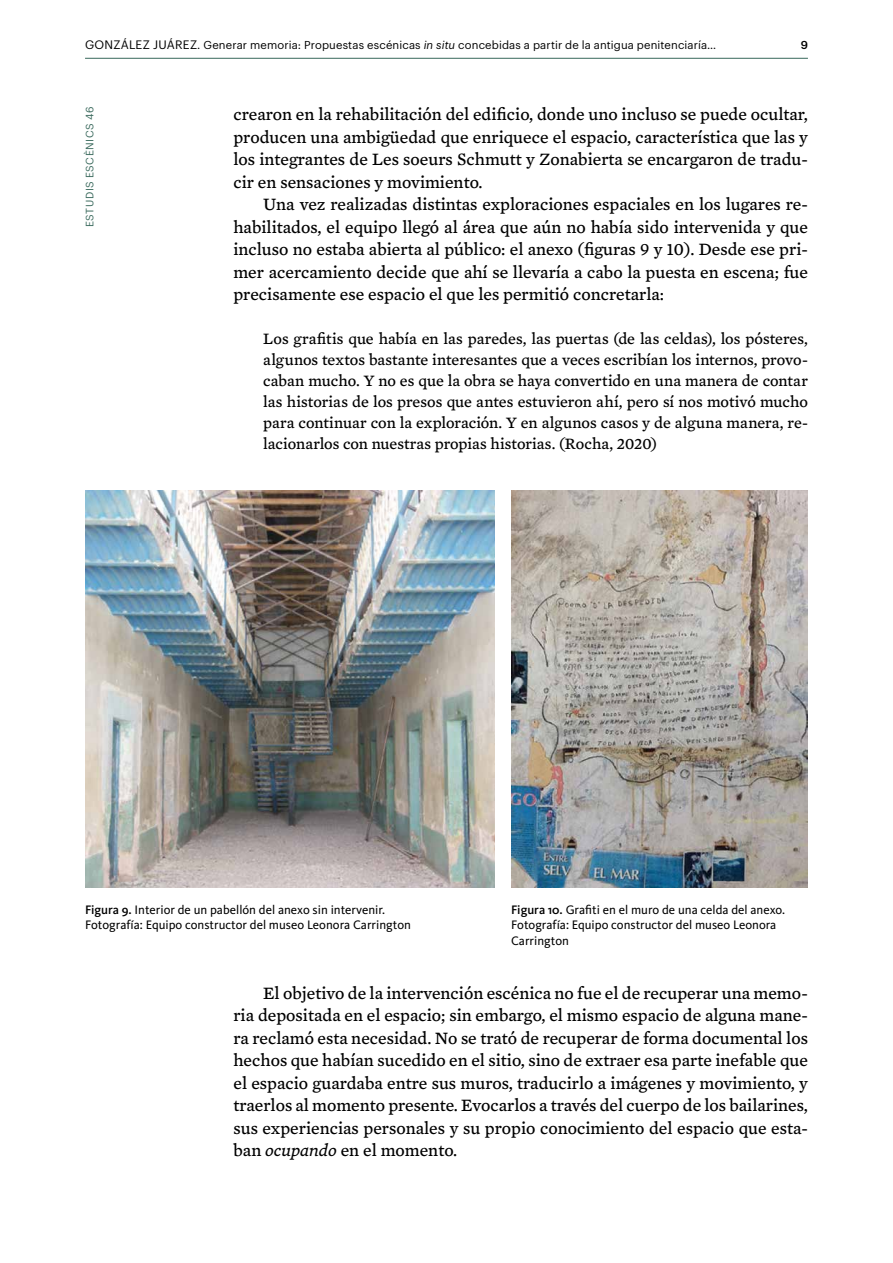
<style>
.page{position:relative;width:893px;height:1263px;background:#fff}
.page>*{position:absolute;margin:0;border:0;box-sizing:border-box;transform-origin:0 0}
.t1{font:17.7px/22.5px "Mercury Text G4 Roman";color:#000;text-align:justify}
.t2{font:16.2px/21px "Mercury Text G4 Roman";color:#000;text-align:justify}
.t3{font:12.75px/15.3px "Kievit";color:#000}
.t4{font:11.25px "Graphik";letter-spacing:.015em;color:#000}
.t5{font:500 11.25px "Graphik";color:#000}
.t6{font:10.5px "Graphik";letter-spacing:.055em;color:#38685b}
.s1{font-family:"Graphik Regular SC800";font-size:12px}
.s2{font-style:italic}
.s3{font-weight:500}
.s4{font-family:"Mercury Text G4";font-style:italic}
</style>
<div class="page">
<hr style="left:85px;top:58px;width:723px;height:1px;background:#38685b">
<img style="left:85px;top:491px;width:409px;height:396px">
<img style="left:511px;top:491px;width:297px;height:396px">
<p class="t4" style="left:85px;top:36px;width:633px"><span class="s1">GONZÁLEZ JUÁREZ</span>. Generar memoria: Propuestas escénicas <span class="s2">in situ</span> concebidas a partir de la antigua penitenciaría…</p>
<p class="t5" style="left:801px;top:36px;width:9px">9</p>
<p class="t6" style="left:82px;top:227px;width:122px;rotate:-90deg">ESTUDIS ESCÈNICS 46</p>
<p class="t1" style="left:233px;top:103px;width:576px">crearon en la rehabilitación del edificio, donde uno incluso se puede ocultar, producen una ambigüedad que enriquece el espacio, característica que las y los integrantes de Les soeurs Schmutt y Zonabierta se encargaron de tradu&shy;cir en sensaciones y movimiento.</p>
<p class="t1" style="left:233px;top:193px;width:576px;text-indent:30px">Una vez realizadas distintas exploraciones espaciales en los lugares re&shy;habilitados, el equipo llegó al área que aún no había sido intervenida y que incluso no estaba abierta al público: el anexo (figuras 9 y 10). Desde ese pri&shy;mer acercamiento decide que ahí se llevaría a cabo la puesta en escena; fue precisamente ese espacio el que les permitió concretarla:</p>
<p class="t2" style="left:263px;top:328px;width:546px">Los grafitis que había en las paredes, las puertas (de las celdas), los pósteres, algunos textos bastante interesantes que a veces escribían los internos, provo&shy;caban mucho. Y no es que la obra se haya convertido en una manera de contar las historias de los presos que antes estuvieron ahí, pero sí nos motivó mucho para continuar con la exploración. Y en algunos casos y de alguna manera, re&shy;lacionarlos con nuestras propias historias. (Rocha, 2020)</p>
<p class="t3" style="left:85px;top:902px;width:327px"><span class="s3">Figura 9.</span> Interior de un pabellón del anexo sin intervenir.<br>Fotografía: Equipo constructor del museo Leonora Carrington</p>
<p class="t3" style="left:511px;top:902px;width:275px"><span class="s3">Figura 10.</span> Grafiti en el muro de una celda del anexo.<br>Fotografía: Equipo constructor del museo Leonora<br>Carrington</p>
<p class="t1" style="left:233px;top:981px;width:576px;text-indent:30px">El objetivo de la intervención escénica no fue el de recuperar una memo&shy;ria depositada en el espacio; sin embargo, el mismo espacio de alguna mane&shy;ra reclamó esta necesidad. No se trató de recuperar de forma documental los hechos que habían sucedido en el sitio, sino de extraer esa parte inefable que el espacio guardaba entre sus muros, traducirlo a imágenes y movimiento, y traerlos al momento presente. Evocarlos a través del cuerpo de los bailarines, sus experiencias personales y su propio conocimiento del espacio que esta&shy;ban <span class="s4">ocupando</span> en el momento.</p>
</div>
